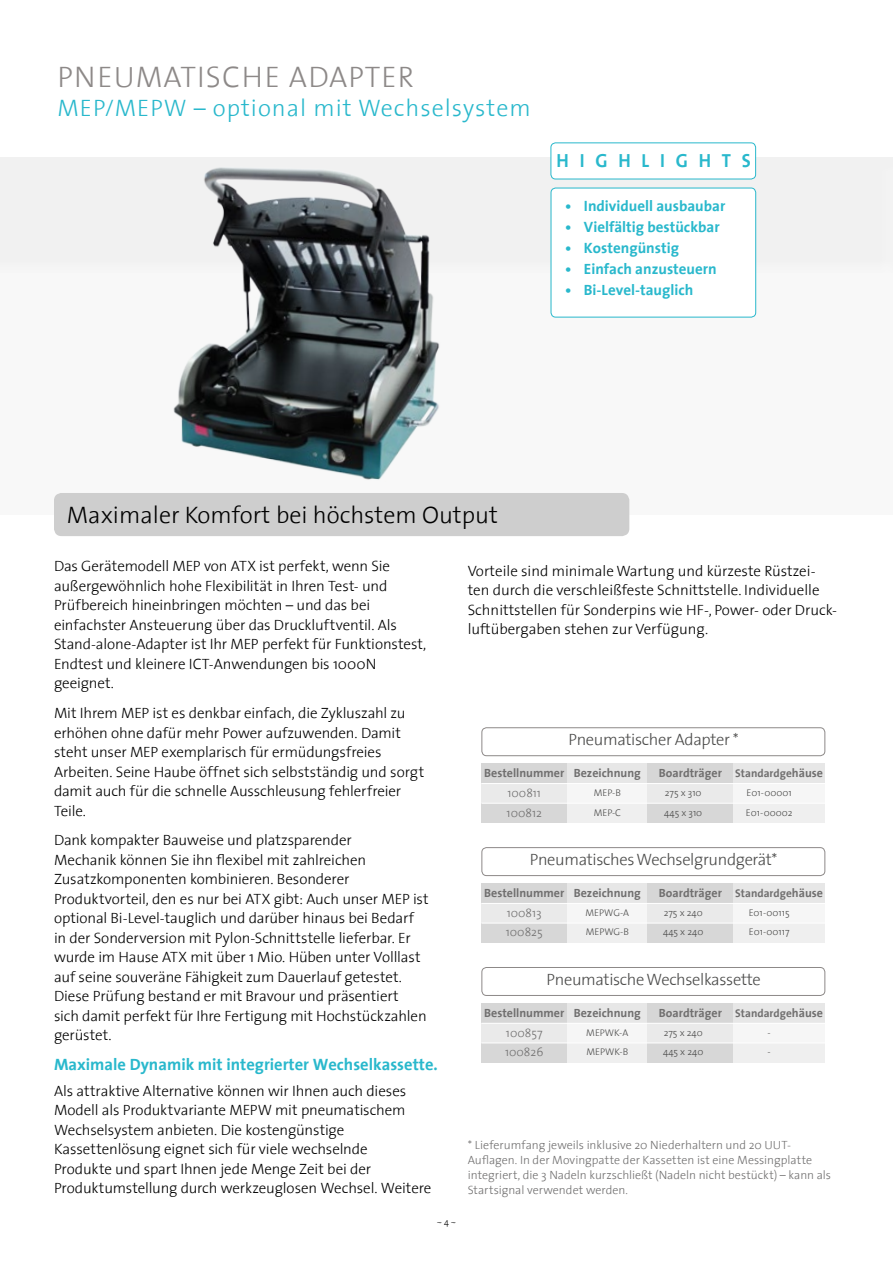
<style>
.page{position:relative;width:893px;height:1263px;background:#fff}
.page>*{position:absolute;margin:0;border:0;box-sizing:border-box;transform-origin:0 0}
.t1{font:300 30px "The Sans";letter-spacing:.04em;color:#8d8988}
.t2{font:300 24px "The Sans";color:#000}
.t3{font:300 24px "The Sans";letter-spacing:.04em;color:#29b8cc}
.t4{font:700 19.05px "The Sans";letter-spacing:.6em;color:#29b8cc;scale:.94 1}
.t5{font:300 16.5px "The Sans";letter-spacing:-.02em;color:#4a4a49}
.t6{font:700 16.5px "The Sans";color:#29b8cc}
.t7{font:300 15px/19.5px "The Sans";letter-spacing:-.005em;color:#000}
.t8{font:700 15px "The Sans";color:#29b8cc}
.t9{font:300 12px/19.6px "The Sans";color:#706f6f}
.t10{font:700 12px "The Sans";color:#706f6f}
.t11{font:300 9.75px/19px "The Sans";color:#4a4a49}
.t12{font:300 9px "The Sans";color:#000}
.s1{font-size:11.25px}
</style>
<div class="page">
<div style="left:0;top:148px;width:893px;height:127px;background:#000;opacity:.03"></div>
<div style="left:54px;top:493px;width:575px;height:43px;background:#cecece;border-radius:8px"></div>
<div style="left:551px;top:143px;width:205px;height:36px;background:#fff;border-radius:5px"></div>
<div style="left:550px;top:142px;width:206px;height:37px;border:1px solid #29b8cc;border-radius:5px"></div>
<div style="left:551px;top:188px;width:205px;height:129px;background:#fff;border-radius:5px"></div>
<div style="left:551px;top:188px;width:205px;height:129px;border:1px solid #29b8cc;border-radius:5px"></div>
<div style="left:481px;top:727px;width:344px;height:29px;border:1px solid #8d8988;border-radius:5px"></div>
<div style="left:481px;top:763px;width:344px;height:20px;background:#e7e7e7"></div>
<div style="left:481px;top:803px;width:344px;height:20px;background:#efefef"></div>
<div style="left:481px;top:763px;width:86px;height:20px;background:#d5d5d5"></div>
<div style="left:481px;top:783px;width:344px;height:20px;background:#f6f6f6"></div>
<div style="left:481px;top:803px;width:86px;height:20px;background:#d5d5d5"></div>
<div style="left:481px;top:783px;width:86px;height:20px;background:#e9e9e9"></div>
<div style="left:648px;top:763px;width:85px;height:20px;background:#d5d5d5"></div>
<div style="left:648px;top:783px;width:85px;height:20px;background:#e9e9e9"></div>
<div style="left:648px;top:803px;width:85px;height:20px;background:#d5d5d5"></div>
<hr style="left:481px;top:803px;width:344px;height:1px;background:#fff">
<hr style="left:481px;top:783px;width:344px;height:1px;background:#fff">
<div style="left:481px;top:847px;width:344px;height:29px;border:1px solid #8d8988;border-radius:5px"></div>
<div style="left:481px;top:883px;width:344px;height:20px;background:#e7e7e7"></div>
<div style="left:481px;top:923px;width:344px;height:20px;background:#efefef"></div>
<div style="left:481px;top:883px;width:86px;height:20px;background:#d5d5d5"></div>
<div style="left:481px;top:903px;width:344px;height:20px;background:#f6f6f6"></div>
<div style="left:481px;top:923px;width:86px;height:20px;background:#d5d5d5"></div>
<div style="left:481px;top:903px;width:86px;height:20px;background:#e9e9e9"></div>
<div style="left:648px;top:883px;width:85px;height:20px;background:#d5d5d5"></div>
<div style="left:648px;top:903px;width:85px;height:20px;background:#e9e9e9"></div>
<div style="left:648px;top:923px;width:85px;height:20px;background:#d5d5d5"></div>
<hr style="left:481px;top:923px;width:344px;height:1px;background:#fff">
<hr style="left:481px;top:903px;width:344px;height:1px;background:#fff">
<div style="left:481px;top:967px;width:344px;height:29px;border:1px solid #8d8988;border-radius:5px"></div>
<div style="left:481px;top:1003px;width:344px;height:20px;background:#e7e7e7"></div>
<div style="left:481px;top:1043px;width:344px;height:20px;background:#efefef"></div>
<div style="left:481px;top:1003px;width:86px;height:20px;background:#d5d5d5"></div>
<div style="left:481px;top:1023px;width:344px;height:20px;background:#f6f6f6"></div>
<div style="left:481px;top:1043px;width:86px;height:20px;background:#d5d5d5"></div>
<div style="left:481px;top:1023px;width:86px;height:20px;background:#e9e9e9"></div>
<div style="left:648px;top:1003px;width:85px;height:20px;background:#d5d5d5"></div>
<div style="left:648px;top:1023px;width:85px;height:20px;background:#e9e9e9"></div>
<div style="left:648px;top:1043px;width:85px;height:20px;background:#d5d5d5"></div>
<hr style="left:481px;top:1042px;width:344px;height:1px;background:#fff">
<hr style="left:481px;top:1023px;width:344px;height:1px;background:#fff">
<img style="left:164px;top:162px;width:286px;height:318px">
<h1 class="t1" style="left:57px;top:52px;width:358px">PNEUMATISCHE ADAPTER</h1>
<h2 class="t3" style="left:57px;top:88px;width:475px">MEP/MEPW – optional mit Wechselsystem</h2>
<p class="t4" style="left:557px;top:145px;width:208px">HIGHLIGHTS</p>
<p class="t8" style="left:565px;top:193px;width:162px">• Individuell ausbaubar</p>
<p class="t8" style="left:565px;top:214px;width:156px">• Vielfältig bestückbar</p>
<p class="t8" style="left:565px;top:235px;width:115px">• Kostengünstig</p>
<p class="t8" style="left:565px;top:256px;width:153px">• Einfach anzusteuern</p>
<p class="t8" style="left:565px;top:277px;width:130px">• Bi-Level-tauglich</p>
<h2 class="t2" style="left:67px;top:495px;width:433px">Maximaler Komfort bei höchstem Output</h2>
<p class="t7" style="left:54px;top:556px;width:374px">Das Gerätemodell MEP von ATX ist perfekt, wenn Sie außergewöhnlich hohe Flexibilität in Ihren Test- und Prüfbereich hineinbringen möchten – und das bei einfachster Ansteuerung über das Druckluftventil. Als Stand-alone-Adapter ist Ihr MEP perfekt für Funktionstest, Endtest und kleinere ICT-Anwendungen bis 1000N geeignet.</p>
<p class="t7" style="left:54px;top:703px;width:372px">Mit Ihrem MEP ist es denkbar einfach, die Zykluszahl zu erhöhen ohne dafür mehr Power aufzuwenden. Damit steht unser MEP exemplarisch für ermüdungsfreies Arbeiten. Seine Haube öffnet sich selbstständig und sorgt damit auch für die schnelle Ausschleusung fehlerfreier Teile.</p>
<p class="t7" style="left:54px;top:830px;width:376px">Dank kompakter Bauweise und platzsparender<br>Mechanik können Sie ihn flexibel mit zahlreichen Zusatzkomponenten kombinieren. Besonderer Produktvorteil, den es nur bei ATX gibt: Auch unser MEP ist optional Bi-Level-tauglich und darüber hinaus bei Bedarf in der Sonderversion mit Pylon-Schnittstelle lieferbar. Er wurde im Hause ATX mit über 1 Mio. Hüben unter Volllast auf seine souveräne Fähigkeit zum Dauerlauf getestet.<br>Diese Prüfung bestand er mit Bravour und präsentiert<br>sich damit perfekt für Ihre Fertigung mit Hochstückzahlen gerüstet.</p>
<p class="t6" style="left:54px;top:1051px;width:385px">Maximale Dynamik mit integrierter Wechselkassette.</p>
<p class="t7" style="left:54px;top:1080px;width:379px">Als attraktive Alternative können wir Ihnen auch dieses Modell als Produktvariante MEPW mit pneumatischem Wechselsystem anbieten. Die kostengünstige Kassettenlösung eignet sich für viele wechselnde<br>Produkte und spart Ihnen jede Menge Zeit bei der Produktumstellung durch werkzeuglosen Wechsel. Weitere</p>
<p class="t12" style="left:437px;top:1214px;width:21px">~ 4 ~</p>
<p class="t7" style="left:468px;top:560px;width:371px">Vorteile sind minimale Wartung und kürzeste Rüstzei&shy;ten durch die verschleißfeste Schnittstelle. Individuelle Schnittstellen für Sonderpins wie HF-, Power- oder Druck&shy;luftübergaben stehen zur Verfügung.</p>
<p class="t5" style="left:568px;top:726px;width:172px">Pneumatischer Adapter *</p>
<p class="t10" style="left:484px;top:763px;width:158px">Bestellnummer Bezeichnung</p>
<p class="t9" style="left:507px;top:782px;width:37px">100811<br>100812</p>
<p class="t11" style="left:594px;top:783px;width:29px">MEP-B<br>MEP-C</p>
<p class="t10" style="left:659px;top:763px;width:166px">Boardträger <span class="s1">Standardge</span>häuse</p>
<p class="t11" style="left:664px;top:783px;width:40px">275 x 310<br>445 x 310</p>
<p class="t11" style="left:746px;top:783px;width:48px">E01-00001<br>E01-00002</p>
<p class="t5" style="left:530px;top:845px;width:249px">Pneumatisches Wechselgrundgerät*</p>
<p class="t10" style="left:484px;top:882px;width:158px">Bestellnummer Bezeichnung</p>
<p class="t9" style="left:506px;top:902px;width:38px">100813<br>100825</p>
<p class="t11" style="left:585px;top:903px;width:45px">MEPWG-A<br>MEPWG-B</p>
<p class="t10" style="left:659px;top:882px;width:166px">Boardträger <span class="s1">Standardge</span>häuse</p>
<p class="t11" style="left:663px;top:903px;width:42px">275 x 240<br>445 x 240</p>
<p class="t11" style="left:749px;top:903px;width:42px">E01-00115<br>E01-00117</p>
<p class="t5" style="left:547px;top:965px;width:216px">Pneumatische Wechselkassette</p>
<p class="t10" style="left:484px;top:1002px;width:158px">Bestellnummer Bezeichnung</p>
<p class="t9" style="left:505px;top:1022px;width:40px">100857<br>100826</p>
<p class="t11" style="left:586px;top:1023px;width:44px">MEPWK-A<br>MEPWK-B</p>
<p class="t10" style="left:659px;top:1002px;width:166px">Boardträger <span class="s1">Standardge</span>häuse</p>
<p class="t11" style="left:663px;top:1023px;width:42px">275 x 240<br>445 x 240</p>
<p class="t11" style="left:768px;top:1023px;width:5px">- -</p>
<p class="t9" style="left:468px;top:1137px;width:365px;line-height:15px">* Lieferumfang jeweils inklusive 20 Niederhaltern und 20 UUT-Auflagen. In der Movingpatte der Kassetten ist eine Messingplatte integriert, die 3 Nadeln kurzschließt (Nadeln nicht bestückt) – kann als Startsignal verwendet werden.</p>
</div>
